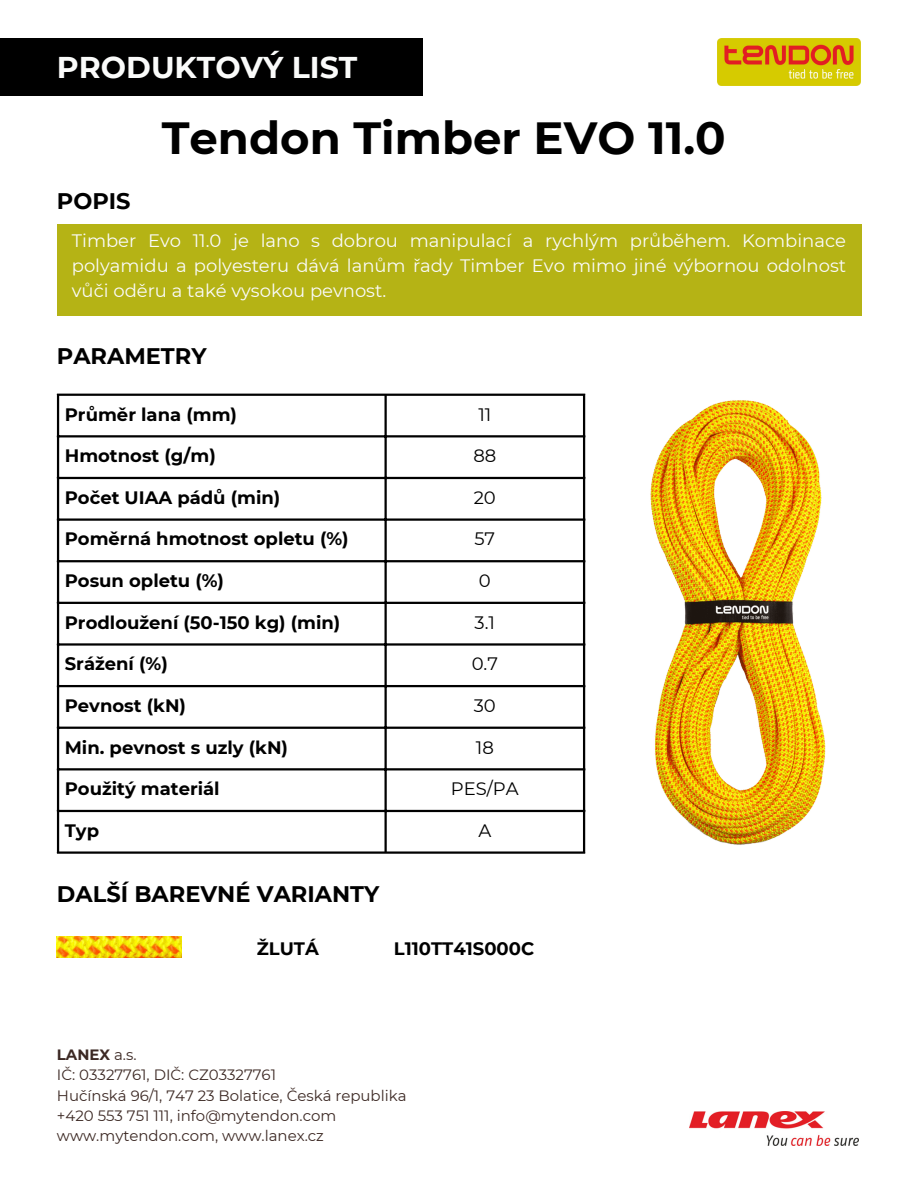
<style>
.page{position:relative;width:918px;height:1188px;background:#fff}
.page>*{position:absolute;margin:0;border:0;box-sizing:border-box;transform-origin:0 0}
.t1{font:700 45px "Montserrat";color:#000}
.t2{font:700 30px "Montserrat";color:#fafbfa}
.t3{font:700 22.5px "Montserrat";color:#000}
.t4{font:700 18px "Montserrat";color:#000}
.t5{font:18px/24.8px "Montserrat";color:#fafbfa;text-align:justify}
.t6{font:18px "Montserrat";color:#000}
.t7{font:15px "Montserrat";color:#3c2924}
.t8{font:700 15px "Montserrat";color:#3c2924}
.s1{font-weight:400}
</style>
<div class="page">
<img style="left:650px;top:400px;width:176px;height:445px">
<div style="left:57px;top:225px;width:804px;height:91px;background:#b5b315"></div>
<div style="left:0;top:38px;width:423px;height:58px;background:#000"></div>
<hr style="left:57px;top:396px;width:2px;height:455px;background:#000">
<hr style="left:385px;top:396px;width:2px;height:455px;background:#000">
<hr style="left:583px;top:396px;width:2px;height:455px;background:#000">
<hr style="left:57px;top:394px;width:528px;height:2px;background:#000">
<hr style="left:57px;top:435px;width:528px;height:2px;background:#000">
<hr style="left:57px;top:477px;width:528px;height:2px;background:#000">
<hr style="left:57px;top:518px;width:528px;height:3px;background:#000">
<hr style="left:57px;top:560px;width:528px;height:2px;background:#000">
<hr style="left:57px;top:602px;width:528px;height:2px;background:#000">
<hr style="left:57px;top:643px;width:528px;height:3px;background:#000">
<hr style="left:57px;top:685px;width:528px;height:2px;background:#000">
<hr style="left:57px;top:727px;width:528px;height:2px;background:#000">
<hr style="left:57px;top:768px;width:528px;height:2px;background:#000">
<hr style="left:57px;top:810px;width:528px;height:2px;background:#000">
<hr style="left:57px;top:851px;width:528px;height:3px;background:#000">
<img style="left:718px;top:38px;width:143px;height:48px">
<img style="left:690px;top:1112px;width:168px;height:33px">
<img style="left:57px;top:937px;width:125px;height:21px">
<p class="t2" style="left:57px;top:49px;width:302px">PRODUKTOVÝ LIST</p>
<p class="t1" style="left:162px;top:110px;width:565px">Tendon Timber EVO 11.0</p>
<p class="t3" style="left:57px;top:187px;width:75px">POPIS</p>
<p class="t5" style="left:72px;top:229px;width:776px">Timber Evo 11.0 je lano s dobrou manipulací a rychlým průběhem. Kombinace polyamidu a polyesteru dává lanům řady Timber Evo mimo jiné výbornou odolnost vůči oděru a také vysokou pevnost.</p>
<p class="t3" style="left:57px;top:343px;width:151px">PARAMETRY</p>
<p class="t4" style="left:65px;top:403px;width:174px">Průměr lana (mm)</p>
<h2 class="t6" style="left:478px;top:403px;width:14px">11</h2>
<h1 class="t4" style="left:65px;top:445px;width:153px">Hmotnost (g/m)</h1>
<h3 class="t6" style="left:473px;top:445px;width:24px">88</h3>
<h5 class="t4" style="left:65px;top:486px;width:217px">Počet UIAA pádů (min)</h5>
<h3 class="t6" style="left:474px;top:486px;width:24px">20</h3>
<p class="t4" style="left:65px;top:528px;width:285px">Poměrná hmotnost opletu (%)</p>
<p class="t6" style="left:474px;top:528px;width:22px">57</p>
<p class="t4" style="left:65px;top:570px;width:161px">Posun opletu (%)</p>
<p class="t6" style="left:479px;top:570px;width:13px">0</p>
<p class="t4" style="left:65px;top:611px;width:277px">Prodloužení (50-150 kg) (min)</p>
<p class="t6" style="left:475px;top:611px;width:22px">3.1</p>
<p class="t4" style="left:65px;top:653px;width:104px">Srážení (%)</p>
<p class="t6" style="left:472px;top:653px;width:28px">0.7</p>
<p class="t4" style="left:65px;top:695px;width:123px">Pevnost (kN)</p>
<p class="t6" style="left:474px;top:695px;width:24px">30</p>
<p class="t4" style="left:65px;top:736px;width:225px">Min. pevnost s uzly (kN)</p>
<p class="t6" style="left:476px;top:736px;width:19px">18</p>
<p class="t4" style="left:65px;top:778px;width:156px">Použitý materiál</p>
<p class="t6" style="left:451px;top:778px;width:69px">PES/PA</p>
<p class="t4" style="left:65px;top:819px;width:36px">Typ</p>
<p class="t6" style="left:478px;top:819px;width:14px">A</p>
<p class="t3" style="left:57px;top:880px;width:324px">DALŠÍ BAREVNÉ VARIANTY</p>
<p class="t4" style="left:257px;top:937px;width:64px">ŽLUTÁ</p>
<p class="t4" style="left:394px;top:937px;width:142px">L110TT41S000C</p>
<p class="t8" style="left:57px;top:1046px;width:81px">LANEX <span class="s1">a.s.</span></p>
<h3 class="t7" style="left:57px;top:1066px;width:221px">IČ: 03327761, DIČ: CZ03327761</h3>
<h4 class="t7" style="left:57px;top:1086px;width:351px">Hučínská 96/1, 747 23 Bolatice, Česká republika</h4>
<h4 class="t7" style="left:57px;top:1106px;width:281px">+420 553 751 111, info@mytendon.com</h4>
<p class="t7" style="left:57px;top:1127px;width:268px">www.mytendon.com, www.lanex.cz</p>
</div>
